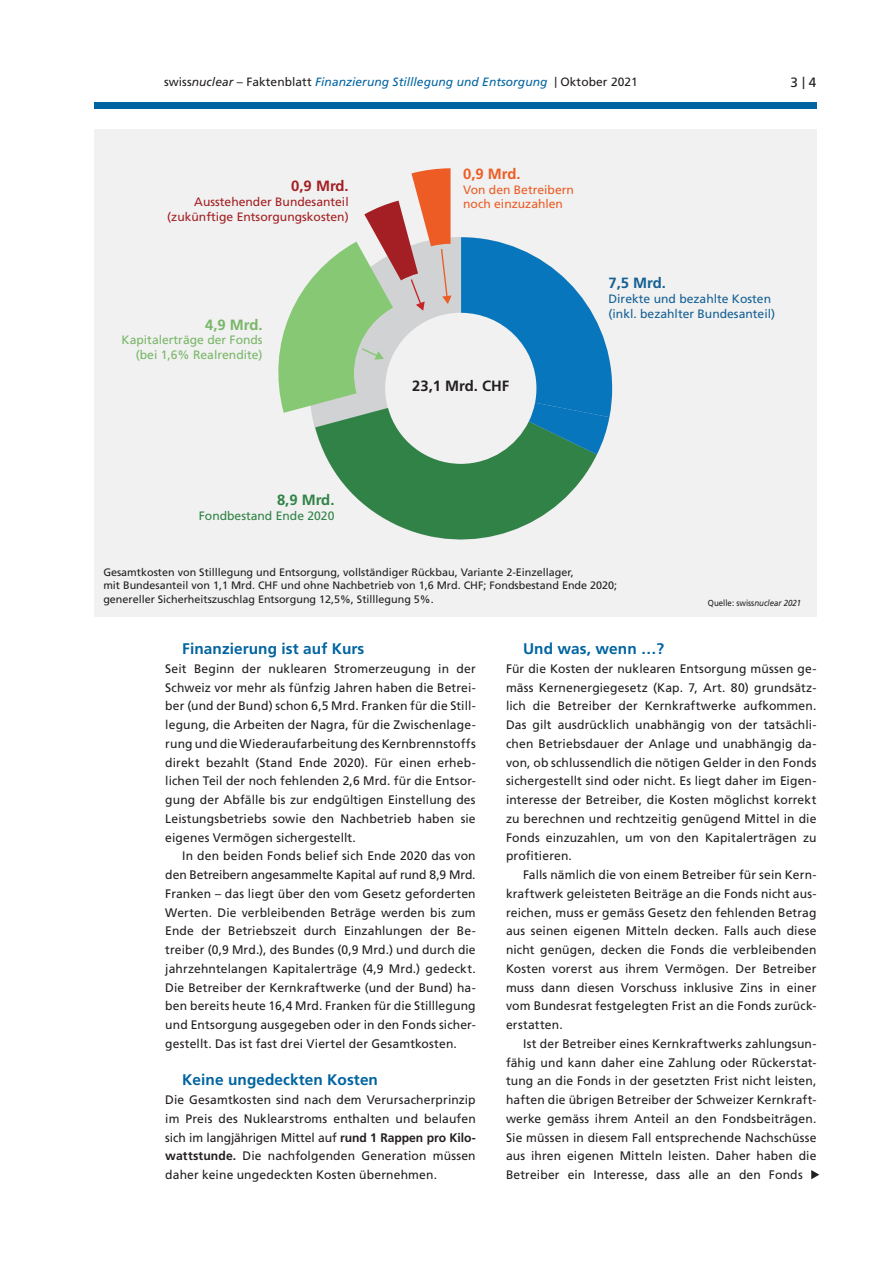
<style>
.page{position:relative;width:893px;height:1263px;background:#fff}
.page>*{position:absolute;margin:0;border:0;box-sizing:border-box;transform-origin:0 0}
.t1{font:700 15.3px "Frutiger LT Std";letter-spacing:.005em;color:#0064a1}
.t2{font:700 14.85px "Frutiger LT Std";color:#231f20}
.t3{font:700 14.85px "Frutiger LT Std";color:#ed5c25}
.t4{font:700 14.85px "Frutiger LT Std";color:#318246}
.t5{font:700 14.85px "Frutiger LT Std";color:#7ab669}
.t6{font:700 14.85px "Frutiger LT Std";color:#a31f23}
.t7{font:700 14.85px "Frutiger LT Std";color:#166095}
.t8{font:13.5px "Frutiger LT Std";color:#231f20}
.t9{font:12.3px/18.8px "Frutiger LT Std";letter-spacing:.015em;color:#231f20;text-align:justify}
.t10{font:12.15px/14.9px "Frutiger LT Std";color:#a31f23;text-align:right}
.t11{font:12.15px/14.9px "Frutiger LT Std";color:#166095}
.t12{font:12.15px/14.9px "Frutiger LT Std";color:#7ab669;text-align:right}
.t13{font:12.15px/14.9px "Frutiger LT Std";color:#ed5c25}
.t14{font:12.15px "Frutiger LT Std";color:#318246}
.t15{font:italic 12px "Frutiger LT Std";letter-spacing:.005em;color:#0064a1}
.t16{font:10.8px/13.5px "Frutiger LT Std";color:#231f20}
.t17{font:8.7px "Frutiger LT Std";color:#231f20;scale:.9 1}
.s1{font-style:normal;color:#231f20}
.s2{color:#231f20}
.s3{font-family:"Antenna";font-style:normal;font-stretch:extra-condensed;color:#231f20}
.s4{font-family:"Antenna";font-stretch:extra-condensed}
.s5{font-style:italic}
.s6{font-weight:700}
</style>
<div class="page">
<div style="left:94px;top:102px;width:722px;height:6px;background:#0064a1"></div>
<div style="left:94px;top:129px;width:722px;height:488px;background:#f0f1f0"></div>
<svg style="left:278px;top:168px;width:334px;height:372px"></svg>
<svg style="left:811px;top:1170px;width:8px;height:9px"></svg>
<p class="t15" style="left:164px;top:75px;width:475px"><span class="s1">swiss</span><span class="s2">nuclear</span> <span class="s1">– Faktenblatt</span> Finanzierung Stilllegung und Entsorgung <span class="s3">|</span> <span class="s1">Oktober 2021</span></p>
<p class="t8" style="left:791px;top:75px;width:27px">3 <span class="s4">|</span> 4</p>
<p class="t6" style="left:291px;top:177px;width:59px">0,9 Mrd.</p>
<p class="t10" style="left:167px;top:194px;width:183px">Ausstehender Bundesanteil (zukünftige Entsorgungskosten)</p>
<p class="t5" style="left:205px;top:316px;width:59px">4,9 Mrd.</p>
<p class="t12" style="left:122px;top:333px;width:142px">Kapitalerträge der Fonds (bei 1,6% Realrendite)</p>
<p class="t4" style="left:277px;top:491px;width:59px">8,9 Mrd.</p>
<p class="t14" style="left:199px;top:509px;width:137px">Fondbestand Ende 2020</p>
<p class="t3" style="left:463px;top:165px;width:59px">0,9 Mrd.</p>
<p class="t13" style="left:463px;top:182px;width:112px">Von den Betreibern noch einzuzahlen</p>
<p class="t2" style="left:412px;top:377px;width:99px">23,1 Mrd. CHF</p>
<p class="t7" style="left:608px;top:274px;width:59px">7,5 Mrd.</p>
<p class="t11" style="left:608px;top:291px;width:168px">Direkte und bezahlte Kosten (inkl. bezahlter Bundesanteil)</p>
<p class="t16" style="left:103px;top:565px;width:515px">Gesamtkosten von Stilllegung und Entsorgung, vollständiger Rückbau, Variante 2-Einzellager,<br>mit Bundesanteil von 1,1 Mrd. CHF und ohne Nachbetrieb von 1,6 Mrd. CHF; Fondsbestand Ende 2020; genereller Sicherheitszuschlag Entsorgung 12,5%, Stilllegung 5%.</p>
<p class="t17" style="left:708px;top:598px;width:105px">Quelle: swiss<span class="s5">nuclear 2021</span></p>
<p class="t1" style="left:182px;top:640px;width:184px">Finanzierung ist auf Kurs</p>
<p class="t9" style="left:165px;top:659px;width:312px">Seit Beginn der nuklearen Stromerzeugung in der Schweiz vor mehr als fünfzig Jahren haben die Betrei&shy;ber (und der Bund) schon 6,5 Mrd. Franken für die Still&shy;legung, die Arbeiten der Nagra, für die Zwischenlage&shy;rung und die Wiederaufarbeitung des Kernbrennstoffs direkt bezahlt (Stand Ende 2020). Für einen erheb&shy;lichen Teil der noch fehlenden 2,6 Mrd. für die Entsor&shy;gung der Abfälle bis zur endgültigen Einstellung des Leistungsbetriebs sowie den Nachbetrieb haben sie eigenes Vermögen sichergestellt.</p>
<p class="t9" style="left:165px;top:847px;width:312px;text-indent:17px">In den beiden Fonds belief sich Ende 2020 das von den Betreibern angesammelte Kapital auf rund 8,9 Mrd.<br>Franken – das liegt über den vom Gesetz geforderten Werten. Die verbleibenden Beträge werden bis zum Ende der Betriebszeit durch Einzahlungen der Be&shy;treiber (0,9 Mrd.), des Bundes (0,9 Mrd.) und durch die jahrzehntelangen Kapitalerträge (4,9 Mrd.) gedeckt.<br>Die Betreiber der Kernkraftwerke (und der Bund) ha&shy;ben bereits heute 16,4 Mrd. Franken für die Stilllegung und Entsorgung ausgegeben oder in den Fonds sicher&shy;gestellt. Das ist fast drei Viertel der Gesamtkosten.</p>
<p class="t1" style="left:182px;top:1071px;width:197px">Keine ungedeckten Kosten</p>
<p class="t9" style="left:165px;top:1090px;width:312px">Die Gesamtkosten sind nach dem Verursacherprinzip im Preis des Nuklearstroms enthalten und belaufen sich im langjährigen Mittel auf <span class="s6">rund 1 Rappen pro Kilo&shy;wattstunde.</span> Die nachfolgenden Generation müssen daher keine ungedeckten Kosten übernehmen.</p>
<p class="t1" style="left:523px;top:640px;width:143px">Und was, wenn …?</p>
<p class="t9" style="left:506px;top:659px;width:312px">Für die Kosten der nuklearen Entsorgung müssen ge&shy;mäss Kernenergiegesetz (Kap. 7, Art. 80) grundsätz&shy;lich die Betreiber der Kernkraftwerke aufkommen.<br>Das gilt ausdrücklich unabhängig von der tatsächli&shy;chen Betriebsdauer der Anlage und unabhängig da&shy;von, ob schlussendlich die nötigen Gelder in den Fonds sichergestellt sind oder nicht. Es liegt daher im Eigen&shy;interesse der Betreiber, die Kosten möglichst korrekt zu berechnen und rechtzeitig genügend Mittel in die Fonds einzuzahlen, um von den Kapitalerträgen zu profitieren.</p>
<p class="t9" style="left:506px;top:865px;width:312px;text-indent:17px">Falls nämlich die von einem Betreiber für sein Kern&shy;kraftwerk geleisteten Beiträge an die Fonds nicht aus&shy;reichen, muss er gemäss Gesetz den fehlenden Betrag aus seinen eigenen Mitteln decken. Falls auch diese nicht genügen, decken die Fonds die verbleibenden Kosten vorerst aus ihrem Vermögen. Der Betreiber muss dann diesen Vorschuss inklusive Zins in einer vom Bundesrat festgelegten Frist an die Fonds zurück&shy;erstatten.</p>
<p class="t9" style="left:506px;top:1034px;width:312px;text-indent:17px">Ist der Betreiber eines Kernkraftwerks zahlungsun&shy;fähig und kann daher eine Zahlung oder Rückerstat&shy;tung an die Fonds in der gesetzten Frist nicht leisten, haften die übrigen Betreiber der Schweizer Kernkraft&shy;werke gemäss ihrem Anteil an den Fondsbeiträgen.<br>Sie müssen in diesem Fall entsprechende Nachschüsse aus ihren eigenen Mitteln leisten. Daher haben die Betreiber ein Interesse, dass alle an den Fonds</p>
</div>
